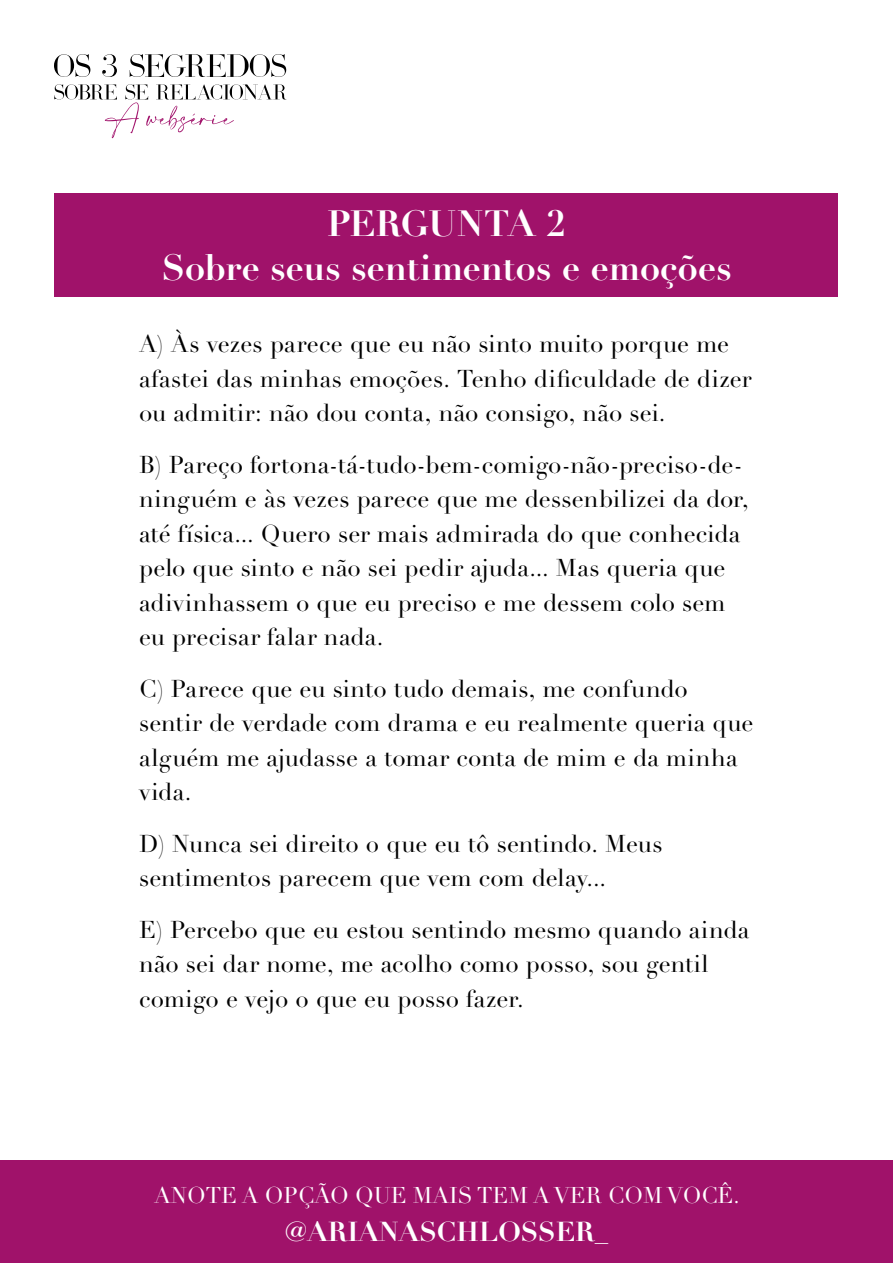
<style>
.page{position:relative;width:893px;height:1263px;background:#fff}
.page>*{position:absolute;margin:0;border:0;box-sizing:border-box;transform-origin:0 0}
.t1{font:700 36px/43.2px "Didot LT Pro";color:#fff;text-align:center}
.t2{font:700 27px "Didot LT Pro";color:#fff}
.t3{font:24px/34.5px "Didot LT Pro";letter-spacing:.005em;color:#000}
.t4{font:22.5px "Didot LT Pro";color:#fff}
</style>
<div class="page">
<div style="left:0;top:1161px;width:893px;height:102px;background:#a0126a"></div>
<svg style="left:54px;top:54px;width:36px;height:23px"></svg>
<svg style="left:102px;top:54px;width:15px;height:23px"></svg>
<svg style="left:130px;top:54px;width:156px;height:23px"></svg>
<svg style="left:54px;top:84px;width:232px;height:54px"></svg>
<div style="left:55px;top:193px;width:783px;height:104px;background:#a0126a"></div>
<h1 class="t1" style="left:162px;top:203px;width:571px">PERGUNTA 2<br>Sobre seus sentimentos e emoções</h1>
<p class="t3" style="left:139px;top:327px;width:614px">A) Às vezes parece que eu não sinto muito porque me afastei das minhas emoções. Tenho dificuldade de dizer ou admitir: não dou conta, não consigo, não sei.</p>
<p class="t3" style="left:139px;top:448px;width:611px">B) Pareço fortona-tá-tudo-bem-comigo-não-preciso-de&shy;ninguém e às vezes parece que me dessenbilizei da dor, até física... Quero ser mais admirada do que conhecida pelo que sinto e não sei pedir ajuda... Mas queria que adivinhassem o que eu preciso e me dessem colo sem eu precisar falar nada.</p>
<p class="t3" style="left:139px;top:672px;width:616px">C) Parece que eu sinto tudo demais, me confundo sentir de verdade com drama e eu realmente queria que alguém me ajudasse a tomar conta de mim e da minha vida.</p>
<p class="t3" style="left:139px;top:827px;width:525px">D) Nunca sei direito o que eu tô sentindo. Meus sentimentos parecem que vem com delay...</p>
<p class="t3" style="left:139px;top:913px;width:612px">E) Percebo que eu estou sentindo mesmo quando ainda não sei dar nome, me acolho como posso, sou gentil comigo e vejo o que eu posso fazer.</p>
<p class="t4" style="left:154px;top:1182px;width:587px">ANOTE A OPÇÃO QUE MAIS TEM A VER COM VOCÊ.</p>
<p class="t2" style="left:285px;top:1214px;width:325px">@ARIANASCHLOSSER_</p>
</div>
